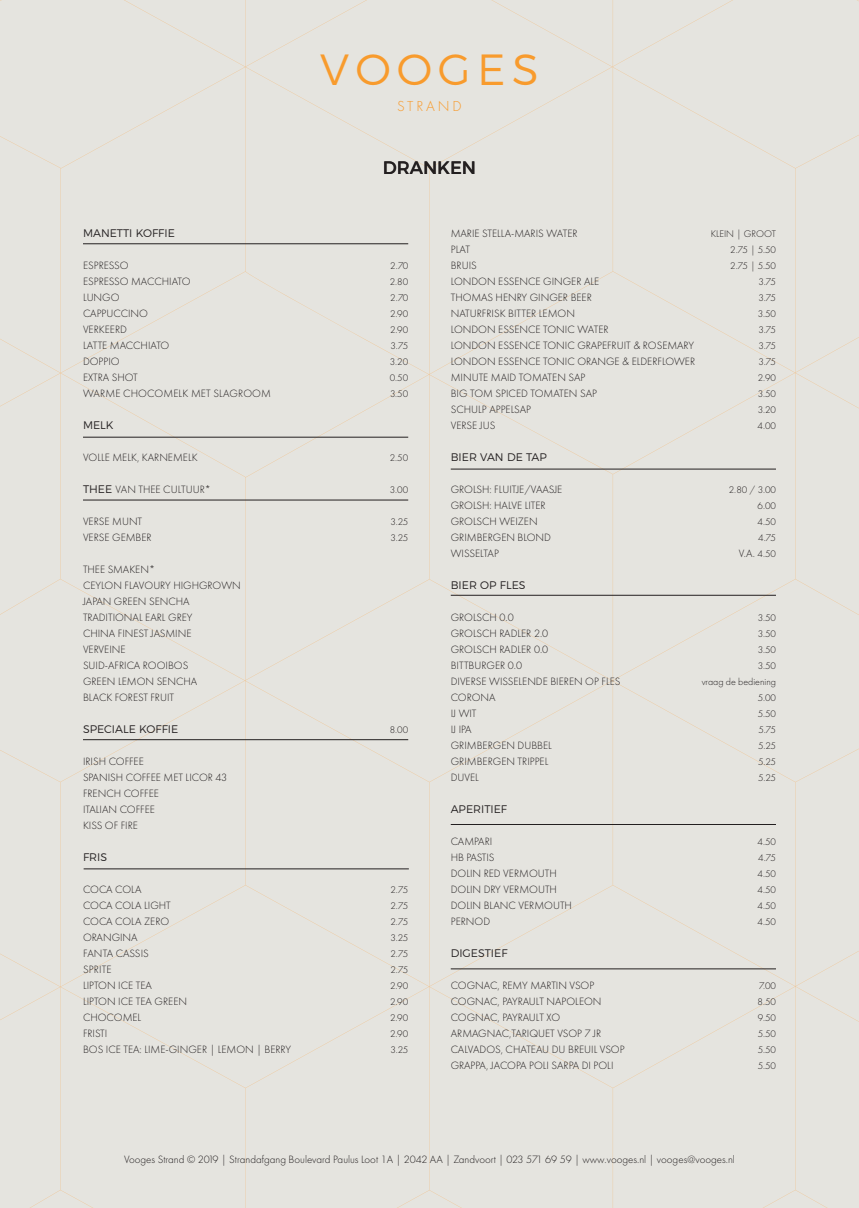
<style>
.page{position:relative;width:859px;height:1208px;background:#e5e4df}
.page>*{position:absolute;margin:0;border:0;box-sizing:border-box;transform-origin:0 0}
.t1{font:300 43.6px "Montserrat";letter-spacing:.145em;color:#f89b2d}
.t2{font:18px "Montserrat";color:#231f20}
.t3{font:300 15px "Futura PT";letter-spacing:.2em;color:#f89b2d}
.t4{font:300 11px/16px "Futura PT";color:#231f20}
.t5{font:300 11px "Montserrat";color:#231f20}
.t6{font:300 11px "Futura PT";letter-spacing:-.02em;color:#231f20}
.t7{font:300 10px "Futura PT";color:#231f20}
.s1{font-family:"Montserrat"}
.s2{font-size:10px}
</style>
<div class="page">
<hr style="left:451px;top:469px;width:325px;height:1px;background:#231f20">
<hr style="left:451px;top:595px;width:325px;height:1px;background:#231f20">
<hr style="left:451px;top:824px;width:325px;height:1px;background:#231f20">
<hr style="left:451px;top:968px;width:325px;height:1px;background:#231f20">
<hr style="left:83px;top:437px;width:325px;height:1px;background:#231f20">
<hr style="left:83px;top:243px;width:325px;height:1px;background:#231f20">
<hr style="left:83px;top:500px;width:325px;height:1px;background:#231f20">
<hr style="left:83px;top:739px;width:325px;height:1px;background:#231f20">
<hr style="left:84px;top:868px;width:325px;height:1px;background:#231f20">
<h1 class="t1" style="left:320px;top:35px;width:220px">VOOGES</h1>
<h3 class="t3" style="left:397px;top:98px;width:66px">STRAND</h3>
<h2 class="t2" style="left:383px;top:153px;width:95px">DRANKEN</h2>
<p class="t5" style="left:83px;top:224px;width:93px">MANETTI KOFFIE</p>
<p class="t4" style="left:83px;top:257px;width:47px">ESPRESSO</p>
<p class="t7" style="left:390px;top:260px;width:19px">2.70</p>
<p class="t4" style="left:83px;top:273px;width:109px">ESPRESSO MACCHIATO</p>
<p class="t7" style="left:390px;top:276px;width:20px">2.80</p>
<p class="t4" style="left:83px;top:289px;width:38px">LUNGO</p>
<p class="t7" style="left:390px;top:292px;width:19px">2.70</p>
<p class="t4" style="left:83px;top:305px;width:67px">CAPPUCCINO</p>
<p class="t7" style="left:390px;top:308px;width:20px">2.90</p>
<p class="t4" style="left:83px;top:321px;width:45px">VERKEERD</p>
<p class="t7" style="left:390px;top:324px;width:20px">2.90</p>
<p class="t4" style="left:83px;top:337px;width:88px">LATTE MACCHIATO</p>
<p class="t7" style="left:391px;top:340px;width:19px">3.75</p>
<p class="t4" style="left:83px;top:353px;width:38px">DOPPIO</p>
<p class="t7" style="left:390px;top:356px;width:20px">3.20</p>
<p class="t4" style="left:83px;top:369px;width:56px">EXTRA SHOT</p>
<p class="t7" style="left:390px;top:372px;width:20px">0.50</p>
<p class="t4" style="left:83px;top:385px;width:189px">WARME CHOCOMELK MET SLAGROOM</p>
<p class="t7" style="left:390px;top:388px;width:20px">3.50</p>
<p class="t5" style="left:83px;top:416px;width:32px">MELK</p>
<p class="t4" style="left:83px;top:449px;width:116px">VOLLE MELK, KARNEMELK</p>
<p class="t7" style="left:390px;top:452px;width:20px">2.50</p>
<p class="t4" style="left:83px;top:481px;width:129px"><span class="s1">THEE</span> VAN THEE CULTUUR*</p>
<p class="t7" style="left:390px;top:484px;width:20px">3.00</p>
<p class="t4" style="left:83px;top:513px;width:61px">VERSE MUNT</p>
<p class="t7" style="left:390px;top:516px;width:19px">3.25</p>
<p class="t4" style="left:83px;top:529px;width:70px">VERSE GEMBER</p>
<p class="t7" style="left:390px;top:532px;width:19px">3.25</p>
<p class="t4" style="left:83px;top:561px;width:159px">THEE SMAKEN*<br>CEYLON FLAVOURY HIGHGROWN<br>JAPAN GREEN SENCHA<br>TRADITIONAL EARL GREY<br>CHINA FINEST JASMINE<br>VERVEINE<br>SUID-AFRICA ROOIBOS<br>GREEN LEMON SENCHA<br>BLACK FOREST FRUIT</p>
<p class="t5" style="left:83px;top:720px;width:97px">SPECIALE KOFFIE</p>
<p class="t7" style="left:390px;top:724px;width:20px">8.00</p>
<p class="t4" style="left:83px;top:753px;width:146px">IRISH COFFEE<br>SPANISH COFFEE MET LICOR 43<br>FRENCH COFFEE<br>ITALIAN COFFEE<br>KISS OF FIRE</p>
<p class="t5" style="left:83px;top:848px;width:26px">FRIS</p>
<p class="t4" style="left:83px;top:881px;width:60px">COCA COLA</p>
<p class="t7" style="left:390px;top:884px;width:19px">2.75</p>
<p class="t4" style="left:83px;top:897px;width:89px">COCA COLA LIGHT</p>
<p class="t7" style="left:390px;top:900px;width:19px">2.75</p>
<p class="t4" style="left:83px;top:913px;width:88px">COCA COLA ZERO</p>
<p class="t7" style="left:390px;top:916px;width:19px">2.75</p>
<p class="t4" style="left:83px;top:929px;width:56px">ORANGINA</p>
<p class="t7" style="left:390px;top:932px;width:19px">3.25</p>
<p class="t4" style="left:83px;top:945px;width:67px">FANTA CASSIS</p>
<p class="t7" style="left:390px;top:948px;width:19px">2.75</p>
<p class="t4" style="left:83px;top:961px;width:30px">SPRITE</p>
<p class="t7" style="left:390px;top:964px;width:19px">2.75</p>
<p class="t4" style="left:83px;top:977px;width:71px">LIPTON ICE TEA</p>
<p class="t7" style="left:390px;top:980px;width:20px">2.90</p>
<p class="t4" style="left:83px;top:993px;width:106px">LIPTON ICE TEA GREEN</p>
<p class="t7" style="left:390px;top:996px;width:20px">2.90</p>
<p class="t4" style="left:83px;top:1009px;width:60px">CHOCOMEL</p>
<p class="t7" style="left:390px;top:1012px;width:20px">2.90</p>
<p class="t4" style="left:83px;top:1025px;width:26px">FRISTI</p>
<p class="t7" style="left:390px;top:1028px;width:20px">2.90</p>
<p class="t4" style="left:83px;top:1041px;width:210px">BOS ICE TEA: LIME-GINGER | LEMON | BERRY</p>
<p class="t7" style="left:390px;top:1044px;width:19px">3.25</p>
<p class="t4" style="left:451px;top:225px;width:128px">MARIE STELLA-MARIS WATER</p>
<p class="t7" style="left:711px;top:228px;width:67px">KLEIN | GROOT</p>
<p class="t4" style="left:451px;top:241px;width:21px">PLAT</p>
<p class="t7" style="left:730px;top:244px;width:47px">2.75 | 5.50</p>
<p class="t4" style="left:451px;top:257px;width:28px">BRUIS</p>
<p class="t7" style="left:730px;top:260px;width:47px">2.75 | 5.50</p>
<p class="t4" style="left:451px;top:273px;width:150px">LONDON ESSENCE GINGER ALE</p>
<p class="t7" style="left:758px;top:276px;width:19px">3.75</p>
<p class="t4" style="left:451px;top:289px;width:143px">THOMAS HENRY GINGER BEER</p>
<p class="t7" style="left:758px;top:292px;width:19px">3.75</p>
<p class="t4" style="left:451px;top:305px;width:126px">NATURFRISK BITTER LEMON</p>
<p class="t7" style="left:758px;top:308px;width:20px">3.50</p>
<p class="t4" style="left:451px;top:321px;width:159px">LONDON ESSENCE TONIC WATER</p>
<p class="t7" style="left:758px;top:324px;width:19px">3.75</p>
<p class="t4" style="left:451px;top:337px;width:245px">LONDON ESSENCE TONIC GRAPEFRUIT &amp; ROSEMARY</p>
<p class="t7" style="left:758px;top:340px;width:19px">3.75</p>
<p class="t4" style="left:451px;top:353px;width:246px">LONDON ESSENCE TONIC ORANGE &amp; ELDERFLOWER</p>
<p class="t7" style="left:758px;top:356px;width:19px">3.75</p>
<p class="t4" style="left:451px;top:369px;width:136px">MINUTE MAID TOMATEN SAP</p>
<p class="t7" style="left:758px;top:372px;width:20px">2.90</p>
<p class="t4" style="left:451px;top:385px;width:148px">BIG TOM SPICED TOMATEN SAP</p>
<p class="t7" style="left:758px;top:388px;width:20px">3.50</p>
<p class="t4" style="left:451px;top:401px;width:82px">SCHULP APPELSAP</p>
<p class="t7" style="left:758px;top:404px;width:20px">3.20</p>
<p class="t4" style="left:451px;top:417px;width:46px">VERSE JUS</p>
<p class="t7" style="left:757px;top:420px;width:20px">4.00</p>
<p class="t5" style="left:451px;top:448px;width:98px">BIER VAN DE TAP</p>
<p class="t4" style="left:451px;top:481px;width:113px">GROLSH: FLUITJE/VAASJE</p>
<p class="t7" style="left:729px;top:484px;width:49px">2.80 / 3.00</p>
<p class="t4" style="left:451px;top:497px;width:96px">GROLSH: HALVE LITER</p>
<p class="t7" style="left:757px;top:500px;width:20px">6.00</p>
<p class="t4" style="left:451px;top:513px;width:88px">GROLSCH WEIZEN</p>
<p class="t7" style="left:757px;top:516px;width:20px">4.50</p>
<p class="t4" style="left:451px;top:529px;width:102px">GRIMBERGEN BLOND</p>
<p class="t7" style="left:758px;top:532px;width:19px">4.75</p>
<p class="t4" style="left:451px;top:545px;width:50px">WISSELTAP</p>
<p class="t4" style="left:739px;top:545px;width:39px">V.A. <span class="s2">4.50</span></p>
<p class="t5" style="left:451px;top:576px;width:76px">BIER OP FLES</p>
<p class="t4" style="left:451px;top:609px;width:64px">GROLSCH 0.0</p>
<p class="t7" style="left:758px;top:612px;width:20px">3.50</p>
<p class="t4" style="left:451px;top:625px;width:99px">GROLSCH RADLER 2.0</p>
<p class="t7" style="left:758px;top:628px;width:20px">3.50</p>
<p class="t4" style="left:451px;top:641px;width:99px">GROLSCH RADLER 0.0</p>
<p class="t7" style="left:758px;top:644px;width:20px">3.50</p>
<p class="t4" style="left:451px;top:657px;width:73px">BITTBURGER 0.0</p>
<p class="t7" style="left:758px;top:660px;width:20px">3.50</p>
<p class="t4" style="left:451px;top:673px;width:171px">DIVERSE WISSELENDE BIEREN OP FLES</p>
<p class="t7" style="left:702px;top:676px;width:76px">vraag de bediening</p>
<p class="t4" style="left:451px;top:689px;width:46px">CORONA</p>
<p class="t7" style="left:758px;top:692px;width:20px">5.00</p>
<p class="t4" style="left:451px;top:705px;width:27px">IJ WIT</p>
<p class="t7" style="left:758px;top:708px;width:20px">5.50</p>
<p class="t4" style="left:451px;top:721px;width:22px">IJ IPA</p>
<p class="t7" style="left:758px;top:724px;width:19px">5.75</p>
<p class="t4" style="left:451px;top:737px;width:103px">GRIMBERGEN DUBBEL</p>
<p class="t7" style="left:758px;top:740px;width:19px">5.25</p>
<p class="t4" style="left:451px;top:753px;width:99px">GRIMBERGEN TRIPPEL</p>
<p class="t7" style="left:758px;top:756px;width:19px">5.25</p>
<p class="t4" style="left:451px;top:769px;width:30px">DUVEL</p>
<p class="t7" style="left:758px;top:772px;width:19px">5.25</p>
<p class="t5" style="left:451px;top:800px;width:58px">APERITIEF</p>
<p class="t4" style="left:451px;top:833px;width:43px">CAMPARI</p>
<p class="t7" style="left:757px;top:836px;width:20px">4.50</p>
<p class="t4" style="left:451px;top:849px;width:45px">HB PASTIS</p>
<p class="t7" style="left:758px;top:852px;width:19px">4.75</p>
<p class="t4" style="left:451px;top:865px;width:108px">DOLIN RED VERMOUTH</p>
<p class="t7" style="left:757px;top:868px;width:20px">4.50</p>
<p class="t4" style="left:451px;top:881px;width:108px">DOLIN DRY VERMOUTH</p>
<p class="t7" style="left:757px;top:884px;width:20px">4.50</p>
<p class="t4" style="left:451px;top:897px;width:123px">DOLIN BLANC VERMOUTH</p>
<p class="t7" style="left:757px;top:900px;width:20px">4.50</p>
<p class="t4" style="left:451px;top:913px;width:41px">PERNOD</p>
<p class="t7" style="left:757px;top:916px;width:20px">4.50</p>
<p class="t5" style="left:451px;top:944px;width:58px">DIGESTIEF</p>
<p class="t4" style="left:451px;top:977px;width:145px">COGNAC, REMY MARTIN VSOP</p>
<p class="t7" style="left:759px;top:980px;width:18px">7.00</p>
<p class="t4" style="left:451px;top:993px;width:152px">COGNAC, PAYRAULT NAPOLEON</p>
<p class="t7" style="left:757px;top:996px;width:20px">8.50</p>
<p class="t6" style="left:451px;top:1011px;width:111px">COGNAC, PAYRAULT XO</p>
<p class="t7" style="left:758px;top:1012px;width:20px">9.50</p>
<p class="t4" style="left:451px;top:1025px;width:152px">ARMAGNAC,TARIQUET VSOP 7 JR</p>
<p class="t7" style="left:758px;top:1028px;width:20px">5.50</p>
<p class="t4" style="left:451px;top:1041px;width:175px">CALVADOS, CHATEAU DU BREUIL VSOP</p>
<p class="t7" style="left:758px;top:1044px;width:20px">5.50</p>
<p class="t4" style="left:451px;top:1057px;width:164px">GRAPPA, JACOPA POLI SARPA DI POLI</p>
<p class="t7" style="left:758px;top:1060px;width:20px">5.50</p>
<p class="t4" style="left:124px;top:1151px;width:612px">Vooges Strand © 2019 | Strandafgang Boulevard Paulus Loot 1A | 2042 AA | Zandvoort | 023 571 69 59 | www.vooges.nl | vooges@vooges.nl</p>
</div>
